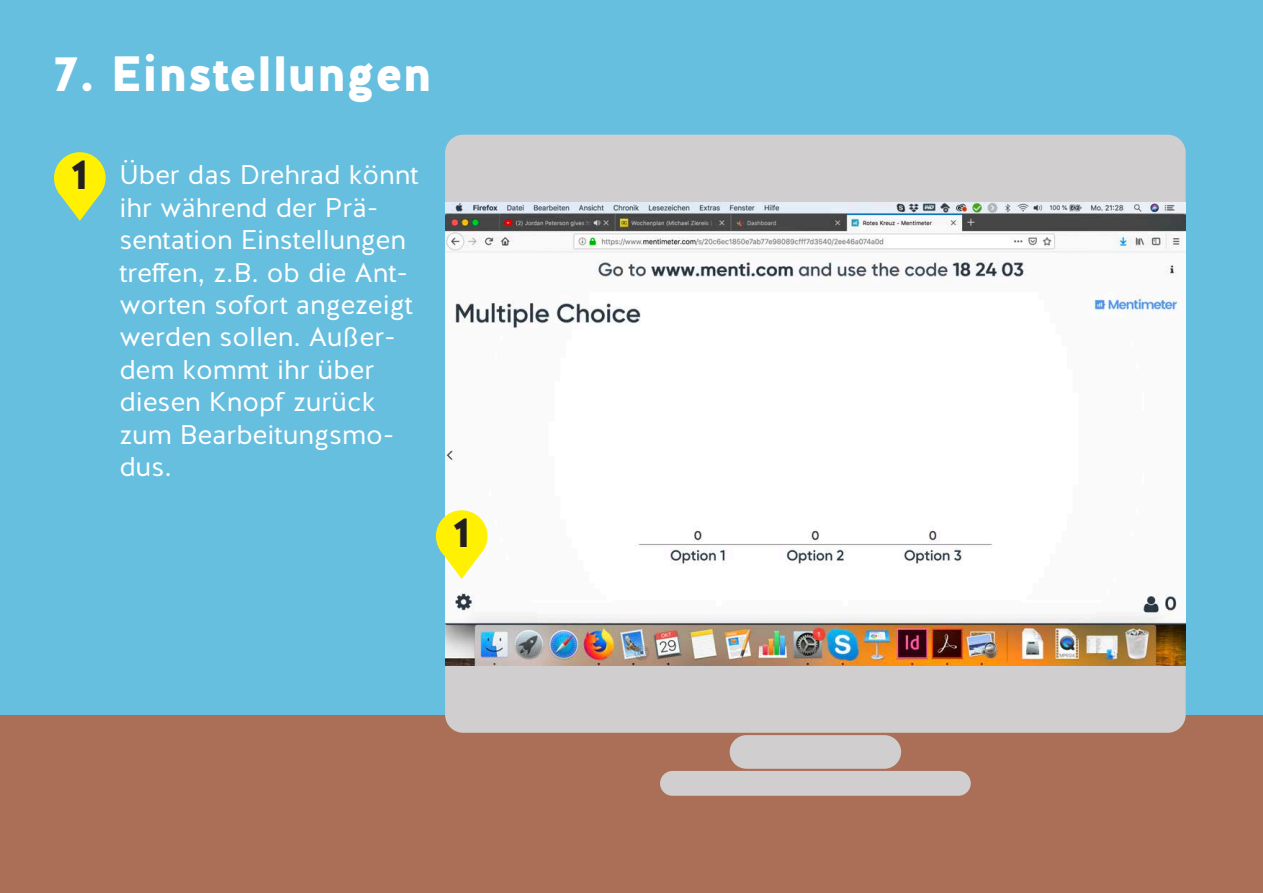
<style>
.page{position:relative;width:1263px;height:893px;background:#fff}
.page>*{position:absolute;margin:0;border:0;box-sizing:border-box;transform-origin:0 0}
.t1{font:900 49.5px "Halis GR";color:#fff}
.t2{font:900 42px "Halis GR";color:#231f20}
.t3{font:27px/32.4px "Halis GR";color:#fff}
</style>
<div class="page">
<div style="left:0;top:701px;width:1263px;height:192px;background:#ab6f58"></div>
<div style="left:0;top:0;width:1263px;height:715px;background:#67bfdf"></div>
<div style="left:445px;top:135px;width:741px;height:598px;background:#d1cecf;border-radius:18px"></div>
<img style="left:445px;top:202px;width:741px;height:463px">
<div style="left:730px;top:735px;width:171px;height:34px;background:#d1cecf;border-radius:17px"></div>
<div style="left:660px;top:771px;width:311px;height:25px;background:#d1cecf;border-radius:12px"></div>
<div style="left:436px;top:510px;width:51px;height:52px;background:#fff101;border-radius:50%"></div>
<svg style="left:440px;top:550px;width:44px;height:29px"></svg>
<div style="left:54px;top:152px;width:52px;height:52px;background:#fff101;border-radius:50%"></div>
<svg style="left:58px;top:192px;width:44px;height:29px"></svg>
<p class="t1" style="left:54px;top:41px;width:379px">7. Einstellungen</p>
<p class="t2" style="left:70px;top:147px;width:20px">1</p>
<p class="t3" style="left:119px;top:159px;width:300px">Über das Drehrad könnt ihr während der Prä&shy;sentation Einstellungen treffen, z.B. ob die Ant&shy;worten sofort angezeigt werden sollen. Außer&shy;dem kommt ihr über diesen Knopf zurück zum Bearbeitungsmo&shy;dus.</p>
<p class="t2" style="left:452px;top:505px;width:20px">1</p>
</div>
